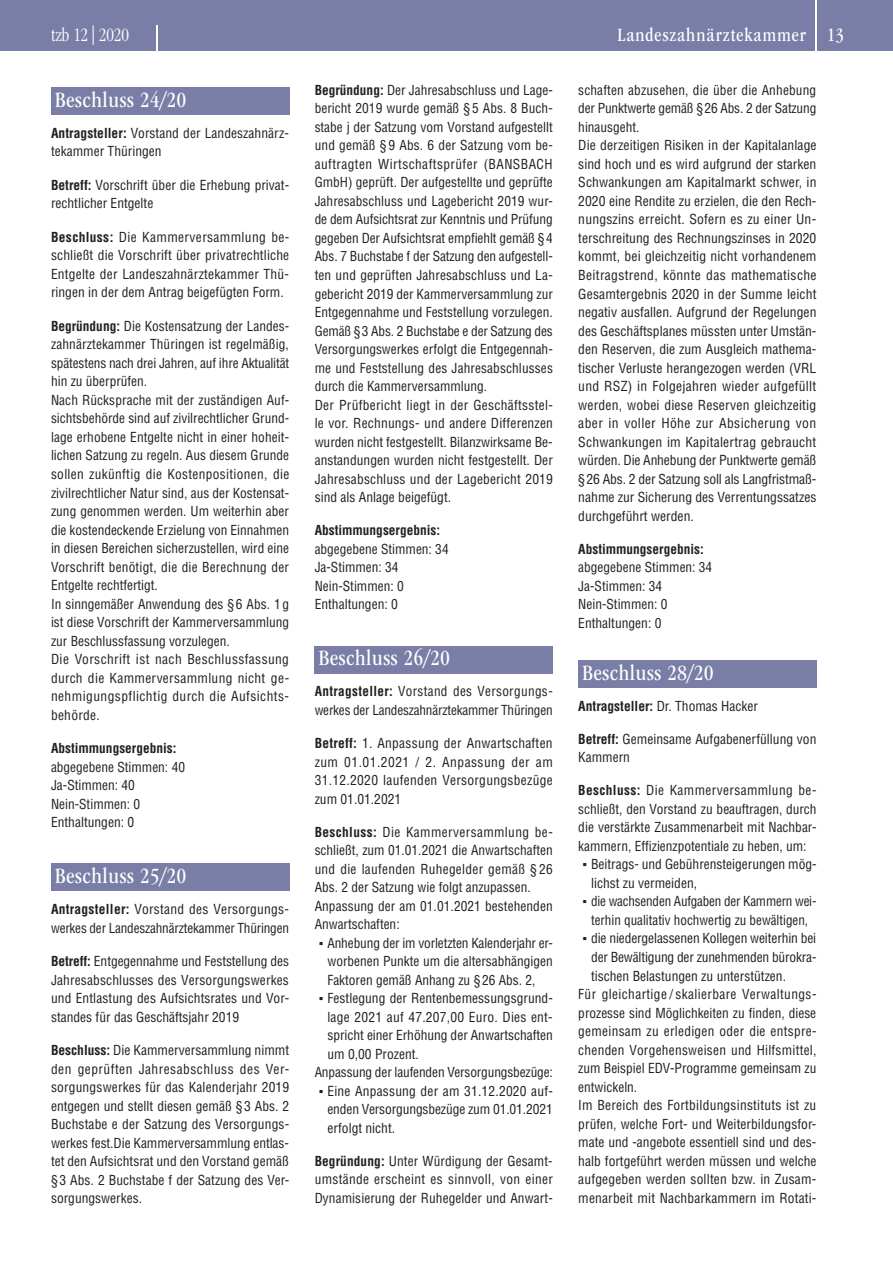
<style>
.page{position:relative;width:893px;height:1263px;background:#fff}
.page>*{position:absolute;margin:0;border:0;box-sizing:border-box;transform-origin:0 0}
.t1{font:condensed 22.5px "ITC Garamond Std";letter-spacing:.03em;color:#fff}
.t2{font:condensed 19.5px "ITC Garamond Std";letter-spacing:.055em;color:#fff}
.t3{font:300 condensed 19.5px "ITC Garamond Std";letter-spacing:-.005em;color:#fff}
.t4{font:condensed 13.5px/18.5px "Helvetica LT Std";color:#231f20}
.t5{font:condensed 13.5px "Helvetica LT Std";letter-spacing:.02em;color:#231f20}
.t6{font:700 condensed 13.5px "Helvetica LT Std";color:#231f20}
.t7{font:condensed 13.5px "Helvetica LT Std";letter-spacing:.03em;color:#231f20}
.s1{font-weight:700}
.s2{font-family:"Arial";font-stretch:normal}
</style>
<div class="page">
<div style="left:0;top:0;width:893px;height:51px;background:#7a7ea6"></div>
<div style="left:51px;top:87px;width:238px;height:28px;background:#7a7ea6"></div>
<div style="left:51px;top:863px;width:238px;height:28px;background:#7a7ea6"></div>
<div style="left:315px;top:646px;width:238px;height:27px;background:#7a7ea6"></div>
<div style="left:578px;top:660px;width:238px;height:28px;background:#7a7ea6"></div>
<svg style="left:157px;top:26px;width:1px;height:25px"></svg>
<hr style="left:816px;top:0;width:1px;height:55px;background:#fff">
<h2 class="t3" style="left:51px;top:24px;width:79px">tzb 12 | 2020</h2>
<h2 class="t2" style="left:827px;top:24px;width:18px">13</h2>
<h2 class="t2" style="left:618px;top:24px;width:190px">Landeszahnärztekammer</h2>
<h1 class="t1" style="left:55px;top:87px;width:132px">Beschluss 24/20</h1>
<p class="t4" style="left:51px;top:124px;width:239px"><span class="s1">Antragsteller:</span> Vorstand der Landeszahnärz&shy;tekammer Thüringen</p>
<p class="t4" style="left:51px;top:176px;width:240px"><span class="s1">Betreff:</span> Vorschrift über die Erhebung privat&shy;rechtlicher Entgelte</p>
<p class="t4" style="left:51px;top:228px;width:240px;text-align:justify"><span class="s1">Beschluss:</span> Die Kammerversammlung be&shy;schließt die Vorschrift über privatrechtliche Entgelte der Landeszahnärztekammer Thü&shy;ringen in der dem Antrag beigefügten Form.</p>
<p class="t4" style="left:51px;top:317px;width:240px"><span class="s1">Begründung:</span> Die Kostensatzung der Landes&shy;zahnärztekammer Thüringen ist regelmäßig, spätestens nach drei Jahren, auf ihre Aktualität hin zu überprüfen.<br>Nach Rücksprache mit der zuständigen Auf&shy;sichtsbehörde sind auf zivilrechtlicher Grund&shy;lage erhobene Entgelte nicht in einer hoheit&shy;lichen Satzung zu regeln. Aus diesem Grunde sollen zukünftig die Kostenpositionen, die zivilrechtlicher Natur sind, aus der Kostensat&shy;zung genommen werden. Um weiterhin aber die kostendeckende Erzielung von Einnahmen in diesen Bereichen sicherzustellen, wird eine Vorschrift benötigt, die die Berechnung der Entgelte rechtfertigt.<br>In sinngemäßer Anwendung des §6 Abs. 1 g ist diese Vorschrift der Kammerversammlung zur Beschlussfassung vorzulegen.<br>Die Vorschrift ist nach Beschlussfassung durch die Kammerversammlung nicht ge&shy;nehmigungspflichtig durch die Aufsichts&shy;behörde.</p>
<p class="t6" style="left:51px;top:740px;width:127px">Abstimmungsergebnis:</p>
<p class="t4" style="left:51px;top:757px;width:135px">abgegebene Stimmen: 40<br>Ja-Stimmen: 40<br>Nein-Stimmen: 0<br>Enthaltungen: 0</p>
<h1 class="t1" style="left:55px;top:863px;width:132px">Beschluss 25/20</h1>
<p class="t4" style="left:51px;top:900px;width:239px"><span class="s1">Antragsteller:</span> Vorstand des Versorgungs&shy;werkes der Landeszahnärztekammer Thüringen</p>
<p class="t4" style="left:51px;top:952px;width:240px;text-align:justify"><span class="s1">Betreff:</span> Entgegennahme und Feststellung des Jahresabschlusses des Versorgungswerkes und Entlastung des Aufsichtsrates und Vor&shy;standes für das Geschäftsjahr 2019</p>
<p class="t4" style="left:51px;top:1041px;width:240px;text-align:justify"><span class="s1">Beschluss:</span> Die Kammerversammlung nimmt den geprüften Jahresabschluss des Ver&shy;sorgungswerkes für das Kalenderjahr 2019 entgegen und stellt diesen gemäß § 3 Abs. 2<br>Buchstabe e der Satzung des Versorgungs&shy;werkes fest.Die Kammerversammlung entlas&shy;tet den Aufsichtsrat und den Vorstand gemäß § 3 Abs. 2 Buchstabe f der Satzung des Ver&shy;sorgungswerkes.</p>
<p class="t4" style="left:315px;top:81px;width:240px"><span class="s1">Begründung:</span> Der Jahresabschluss und Lage&shy;bericht 2019 wurde gemäß § 5 Abs. 8 Buch&shy;stabe j der Satzung vom Vorstand aufgestellt und gemäß § 9 Abs. 6 der Satzung vom be&shy;auftragten Wirtschaftsprüfer (BANSBACH GmbH) geprüft. Der aufgestellte und geprüfte Jahresabschluss und Lagebericht 2019 wur&shy;de dem Aufsichtsrat zur Kenntnis und Prüfung gegeben Der Aufsichtsrat empfiehlt gemäß § 4<br>Abs. 7 Buchstabe f der Satzung den aufgestell&shy;ten und geprüften Jahresabschluss und La&shy;gebericht 2019 der Kammerversammlung zur Entgegennahme und Feststellung vorzulegen.<br>Gemäß §3 Abs. 2 Buchstabe e der Satzung des Versorgungswerkes erfolgt die Entgegennah&shy;me und Feststellung des Jahresabschlusses durch die Kammerversammlung.<br>Der Prüfbericht liegt in der Geschäftsstel&shy;le vor. Rechnungs- und andere Differenzen wurden nicht festgestellt. Bilanzwirksame Be&shy;anstandungen wurden nicht festgestellt. Der Jahresabschluss und der Lagebericht 2019 sind als Anlage beigefügt.</p>
<p class="t6" style="left:315px;top:522px;width:127px">Abstimmungsergebnis:</p>
<p class="t4" style="left:315px;top:539px;width:135px">abgegebene Stimmen: 34<br>Ja-Stimmen: 34<br>Nein-Stimmen: 0<br>Enthaltungen: 0</p>
<h1 class="t1" style="left:319px;top:646px;width:132px">Beschluss 26/20</h1>
<p class="t4" style="left:315px;top:682px;width:240px"><span class="s1">Antragsteller:</span> Vorstand des Versorgungs&shy;werkes der Landeszahnärztekammer Thüringen</p>
<p class="t4" style="left:315px;top:734px;width:240px;text-align:justify"><span class="s1">Betreff:</span> 1. Anpassung der Anwartschaften zum 01.01.2021 / 2. Anpassung der am 31.12.2020 laufenden Versorgungsbezüge zum 01.01.2021</p>
<p class="t4" style="left:315px;top:822px;width:240px"><span class="s1">Beschluss:</span> Die Kammerversammlung be&shy;schließt, zum 01.01.2021 die Anwartschaften und die laufenden Ruhegelder gemäß § 26<br>Abs. 2 der Satzung wie folgt anzupassen.<br>Anpassung der am 01.01.2021 bestehenden Anwartschaften:</p>
<p class="t4" style="left:327px;top:933px;width:227px;text-align:justify;text-indent:-8px"><span class="s2">▪</span> Anhebung der im vorletzten Kalenderjahr er&shy;worbenen Punkte um die altersabhängigen Faktoren gemäß Anhang zu § 26 Abs. 2,</p>
<p class="t4" style="left:319px;top:989px;width:235px"><span class="s2">▪</span> Festlegung der Rentenbemessungsgrund-</p>
<p class="t4" style="left:327px;top:1007px;width:227px">lage 2021 auf 47.207,00 Euro. Dies ent-</p>
<p class="t4" style="left:327px;top:1026px;width:227px">spricht einer Erhöhung der Anwartschaften</p>
<p class="t4" style="left:327px;top:1045px;width:93px">um 0,00 Prozent.</p>
<p class="t4" style="left:315px;top:1063px;width:240px">Anpassung der laufenden Versorgungsbezüge:</p>
<p class="t4" style="left:327px;top:1082px;width:227px;text-align:justify;text-indent:-9px"><span class="s2">▪</span> Eine Anpassung der am 31.12.2020 auf&shy;enden Versorgungsbezüge zum 01.01.2021 erfolgt nicht.</p>
<p class="t4" style="left:315px;top:1152px;width:240px;text-align:justify"><span class="s1">Begründung:</span> Unter Würdigung der Gesamt&shy;umstände erscheint es sinnvoll, von einer Dynamisierung der Ruhegelder und Anwart-</p>
<p class="t4" style="left:578px;top:81px;width:240px">schaften abzusehen, die über die Anhebung der Punktwerte gemäß §26 Abs. 2 der Satzung hinausgeht.<br>Die derzeitigen Risiken in der Kapitalanlage sind hoch und es wird aufgrund der starken Schwankungen am Kapitalmarkt schwer, in 2020 eine Rendite zu erzielen, die den Rech&shy;nungszins erreicht. Sofern es zu einer Un&shy;terschreitung des Rechnungszinses in 2020 kommt, bei gleichzeitig nicht vorhandenem Beitragstrend, könnte das mathematische Gesamtergebnis 2020 in der Summe leicht negativ ausfallen. Aufgrund der Regelungen des Geschäftsplanes müssten unter Umstän&shy;den Reserven, die zum Ausgleich mathema&shy;tischer Verluste herangezogen werden (VRL und RSZ) in Folgejahren wieder aufgefüllt werden, wobei diese Reserven gleichzeitig aber in voller Höhe zur Absicherung von Schwankungen im Kapitalertrag gebraucht würden. Die Anhebung der Punktwerte gemäß § 26 Abs. 2 der Satzung soll als Langfristmaß&shy;nahme zur Sicherung des Verrentungssatzes durchgeführt werden.</p>
<p class="t6" style="left:578px;top:540px;width:127px">Abstimmungsergebnis:</p>
<p class="t4" style="left:578px;top:558px;width:135px">abgegebene Stimmen: 34<br>Ja-Stimmen: 34<br>Nein-Stimmen: 0<br>Enthaltungen: 0</p>
<h1 class="t1" style="left:583px;top:660px;width:132px">Beschluss 28/20</h1>
<p class="t4" style="left:578px;top:696px;width:181px"><span class="s1">Antragsteller:</span> Dr. Thomas Hacker</p>
<p class="t4" style="left:578px;top:729px;width:240px"><span class="s1">Betreff:</span> Gemeinsame Aufgabenerfüllung von<br>Kammern</p>
<p class="t4" style="left:578px;top:781px;width:240px;text-align:justify"><span class="s1">Beschluss:</span> Die Kammerversammlung be&shy;schließt, den Vorstand zu beauftragen, durch die verstärkte Zusammenarbeit mit Nachbar&shy;kammern, Effizienzpotentiale zu heben, um:</p>
<p class="t4" style="left:591px;top:855px;width:227px;text-indent:-9px"><span class="s2">▪</span> Beitrags- und Gebührensteigerungen mög&shy;lichst zu vermeiden,</p>
<p class="t4" style="left:583px;top:892px;width:235px;text-align:center"><span class="s2">▪</span> die wachsenden Aufgaben der Kammern wei&shy;terhin qualitativ hochwertig zu bewältigen,</p>
<p class="t4" style="left:583px;top:929px;width:235px"><span class="s2">▪</span> die niedergelassenen Kollegen weiterhin bei</p>
<p class="t4" style="left:591px;top:948px;width:227px">der Bewältigung der zunehmenden bürokra-</p>
<p class="t4" style="left:591px;top:966px;width:196px">tischen Belastungen zu unterstützen.</p>
<p class="t7" style="left:578px;top:986px;width:240px">Für gleichartige / skalierbare Verwaltungs-</p>
<p class="t4" style="left:578px;top:1003px;width:239px">prozesse sind Möglichkeiten zu finden, diese</p>
<p class="t5" style="left:578px;top:1023px;width:240px">gemeinsam zu erledigen oder die entspre-</p>
<p class="t5" style="left:578px;top:1041px;width:240px">chenden Vorgehensweisen und Hilfsmittel,</p>
<p class="t4" style="left:578px;top:1059px;width:240px">zum Beispiel EDV-Programme gemeinsam zu</p>
<p class="t4" style="left:578px;top:1077px;width:61px">entwickeln.</p>
<p class="t4" style="left:578px;top:1096px;width:240px">Im Bereich des Fortbildungsinstituts ist zu</p>
<p class="t4" style="left:578px;top:1114px;width:240px">prüfen, welche Fort- und Weiterbildungsfor-</p>
<p class="t4" style="left:578px;top:1133px;width:240px">mate und -angebote essentiell sind und des-</p>
<p class="t4" style="left:578px;top:1151px;width:240px">halb fortgeführt werden müssen und welche</p>
<p class="t4" style="left:578px;top:1170px;width:239px">aufgegeben werden sollten bzw. in Zusam-</p>
<p class="t4" style="left:578px;top:1188px;width:240px">menarbeit mit Nachbarkammern im Rotati-</p>
</div>
